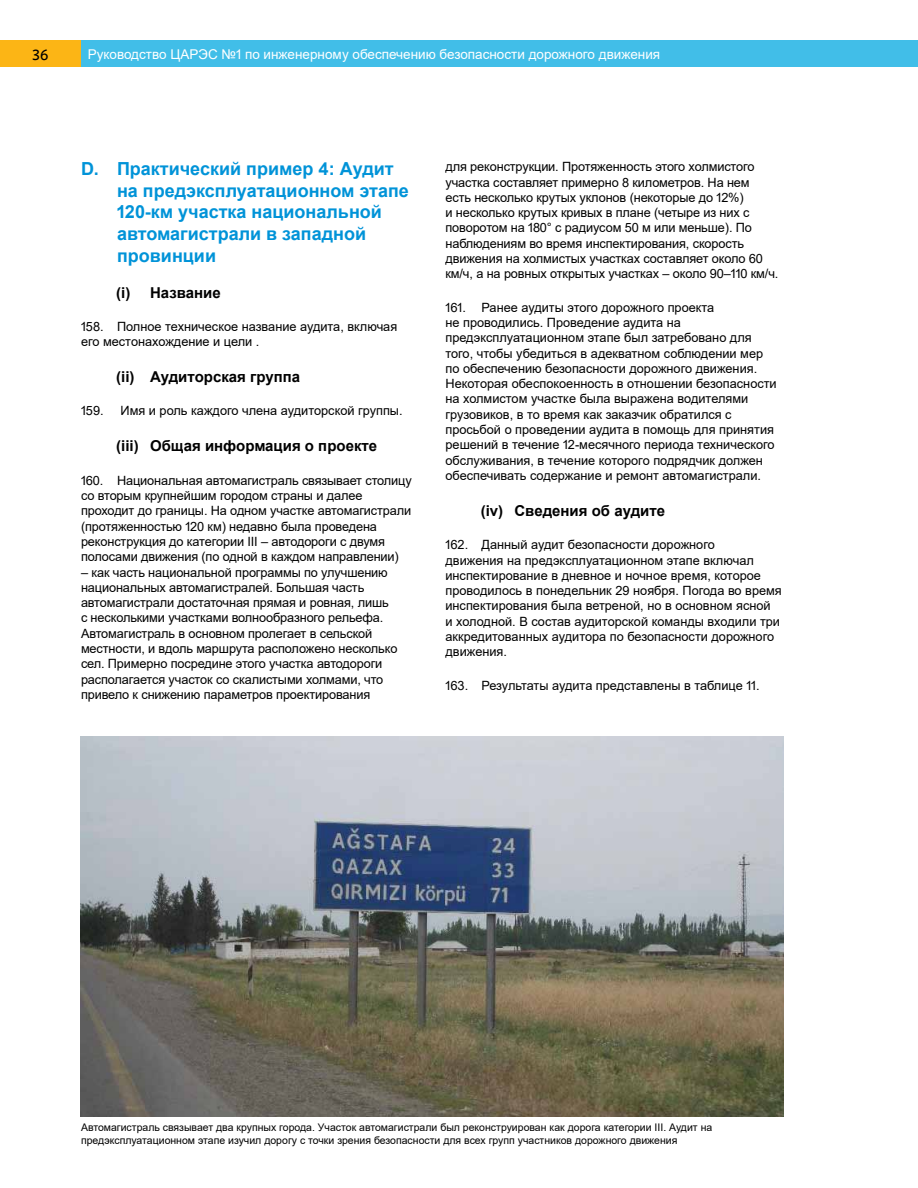
<style>
.page{position:relative;width:918px;height:1188px;background:#fff}
.page>*{position:absolute;margin:0;border:0;box-sizing:border-box;transform-origin:0 0}
.t1{font:700 18px/21.6px "Arial";color:#0093d8}
.t2{font:700 15px "Arial";color:#000}
.t3{font:15px "Ideal Sans";color:#000}
.t4{font:13.5px "Arial";color:#fff}
.t5{font:12.75px/15.3px "Arial";letter-spacing:-.01em;color:#000}
.t6{font:10.5px/12.6px "Arial";color:#000}
</style>
<div class="page">
<div style="left:0;top:40px;width:81px;height:28px;background:#fcb515"></div>
<div style="left:81px;top:40px;width:837px;height:28px;background:#41bee8"></div>
<img style="left:81px;top:736px;width:703px;height:380px">
<p class="t3" style="left:32px;top:43px;width:18px">36</p>
<p class="t4" style="left:88px;top:45px;width:574px">Руководство ЦАРЭС №1 по инженерному обеспечению безопасности дорожного движения</p>
<h1 class="t1" style="left:117px;top:158px;width:293px;text-indent:-36px">D. Практический пример 4: Аудит на предэксплуатационном этапе<br>120-км участка национальной автомагистрали в западной провинции</h1>
<p class="t2" style="left:116px;top:282px;width:106px">(i) Название</p>
<p class="t5" style="left:81px;top:319px;width:318px">158. Полное техническое название аудита, включая его местонахождение и цели .</p>
<p class="t2" style="left:116px;top:366px;width:185px">(ii) Аудиторская группа</p>
<p class="t5" style="left:81px;top:403px;width:24px">159.</p>
<p class="t5" style="left:121px;top:403px;width:284px">Имя и роль каждого члена аудиторской группы.</p>
<p class="t2" style="left:116px;top:436px;width:262px">(iii) Общая информация о проекте</p>
<p class="t5" style="left:81px;top:472px;width:332px">160. Национальная автомагистраль связывает столицу со вторым крупнейшим городом страны и далее проходит до границы. На одном участке автомагистрали (протяженностью 120 км) недавно была проведена реконструкция до категории III – автодороги с двумя полосами движения (по одной в каждом направлении)</p>
<p class="t5" style="left:81px;top:564px;width:318px">– как часть национальной программы по улучшению национальных автомагистралей. Большая часть автомагистрали достаточная прямая и ровная, лишь с несколькими участками волнообразного рельефа.<br>Автомагистраль в основном пролегает в сельской местности, и вдоль маршрута расположено несколько сел. Примерно посредине этого участка автодороги располагается участок со скалистыми холмами, что привело к снижению параметров проектирования</p>
<p class="t5" style="left:445px;top:159px;width:334px">для реконструкции. Протяженность этого холмистого участка составляет примерно 8 километров. На нем есть несколько крутых уклонов (некоторые до 12%)<br>и несколько крутых кривых в плане (четыре из них с поворотом на 180° с радиусом 50 м или меньше). По наблюдениям во время инспектирования, скорость движения на холмистых участках составляет около 60 км/ч, а на ровных открытых участках – около 90–110 км/ч.</p>
<p class="t5" style="left:445px;top:299px;width:333px">161. Ранее аудиты этого дорожного проекта<br>не проводились. Проведение аудита на предэксплуатационном этапе был затребовано для того, чтобы убедиться в адекватном соблюдении мер по обеспечению безопасности дорожного движения.<br>Некоторая обеспокоенность в отношении безопасности на холмистом участке была выражена водителями грузовиков, в то время как заказчик обратился с просьбой о проведении аудита в помощь для принятия решений в течение 12-месячного периода технического обслуживания, в течение которого подрядчик должен обеспечивать содержание и ремонт автомагистрали.</p>
<p class="t2" style="left:481px;top:500px;width:186px">(iv) Сведения об аудите</p>
<p class="t5" style="left:446px;top:537px;width:338px">162. Данный аудит безопасности дорожного<br>движения на предэксплуатационном этапе включал инспектирование в дневное и ночное время, которое проводилось в понедельник 29 ноября. Погода во время инспектирования была ветреной, но в основном ясной<br>и холодной. В состав аудиторской команды входили три аккредитованных аудитора по безопасности дорожного движения.</p>
<p class="t5" style="left:446px;top:677px;width:316px">163. Результаты аудита представлены в таблице 11.</p>
<p class="t6" style="left:81px;top:1121px;width:633px">Автомагистраль связывает два крупных города. Участок автомагистрали был реконструирован как дорога категории III. Аудит на предэксплуатационном этапе изучил дорогу с точки зрения безопасности для всех групп участников дорожного движения</p>
</div>
